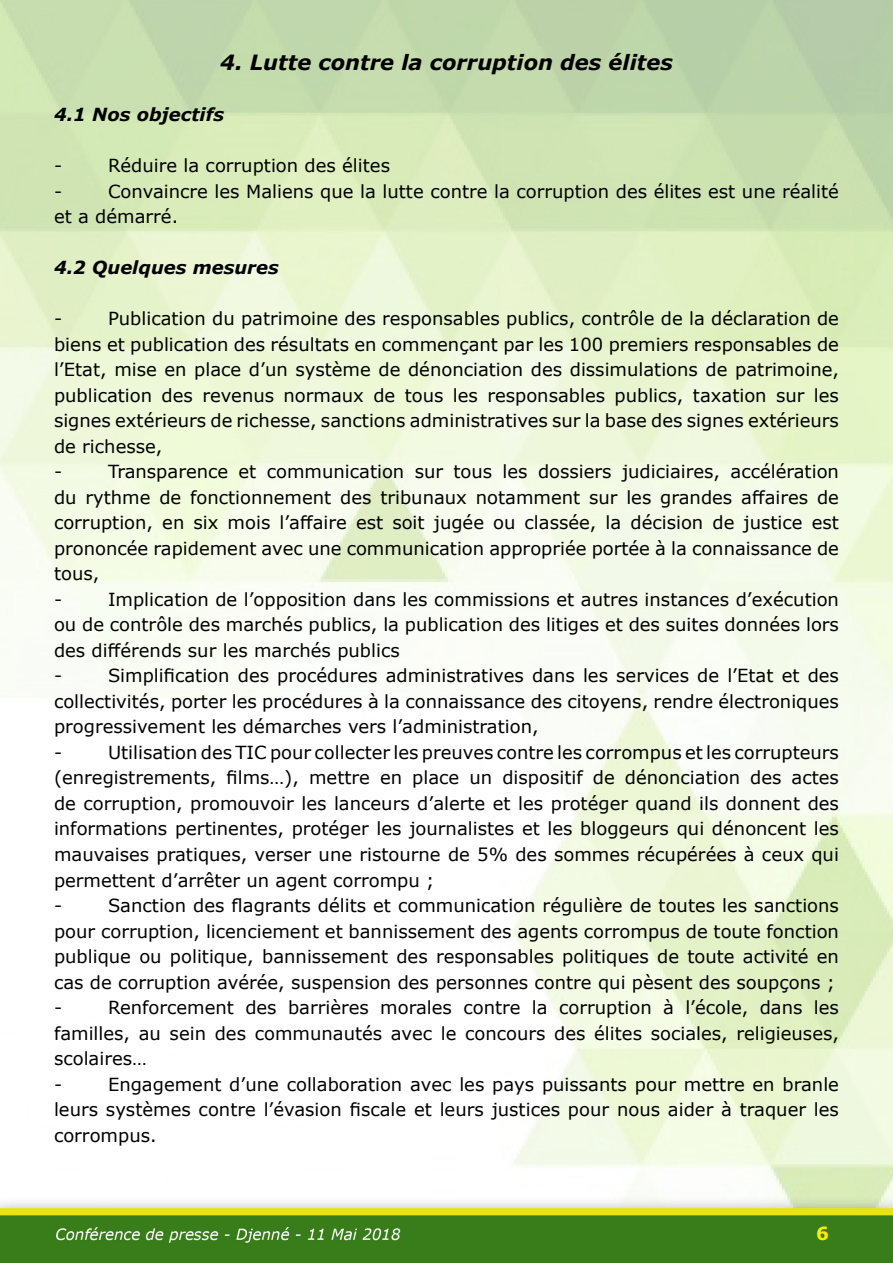
<style>
.page{position:relative;width:893px;height:1263px;background:#fff}
.page>*{position:absolute;margin:0;border:0;box-sizing:border-box;transform-origin:0 0}
.t1{font:italic 700 21px "Verdana";color:#000}
.t2{font:18px/25.5px "Verdana";color:#000}
.t3{font:italic 700 18px "Verdana";color:#000}
.t4{font:700 18px "Verdana";color:#ffed00}
</style>
<div class="page">
<img style="left:0;top:0;width:893px;height:1263px">
<p class="t1" style="left:220px;top:48px;width:454px">4. Lutte contre la corruption des élites</p>
<p class="t3" style="left:54px;top:102px;width:172px">4.1 Nos objectifs</p>
<p class="t2" style="left:54px;top:153px;width:10px">-</p>
<p class="t2" style="left:108px;top:153px;width:284px">Réduire la corruption des élites</p>
<p class="t2" style="left:54px;top:178px;width:10px">-</p>
<p class="t2" style="left:54px;top:178px;width:786px;text-indent:54px">Convaincre les Maliens que la lutte contre la corruption des élites est une réalité et a démarré.</p>
<p class="t3" style="left:54px;top:255px;width:226px">4.2 Quelques mesures</p>
<p class="t2" style="left:54px;top:306px;width:786px;text-indent:54px">Publication du patrimoine des responsables publics, contrôle de la déclaration de biens et publication des résultats en commençant par les 100 premiers responsables de l’Etat, mise en place d’un système de dénonciation des dissimulations de patrimoine, publication des revenus normaux de tous les responsables publics, taxation sur les signes extérieurs de richesse, sanctions administratives sur la base des signes extérieurs de richesse,<br>-</p>
<p class="t2" style="left:54px;top:306px;width:10px">-</p>
<p class="t2" style="left:54px;top:459px;width:786px;text-indent:54px">Transparence et communication sur tous les dossiers judiciaires, accélération du rythme de fonctionnement des tribunaux notamment sur les grandes affaires de corruption, en six mois l’affaire est soit jugée ou classée, la décision de justice est prononcée rapidement avec une communication appropriée portée à la connaissance de tous,<br>-</p>
<p class="t2" style="left:54px;top:586px;width:786px;text-indent:54px">Implication de l’opposition dans les commissions et autres instances d’exécution ou de contrôle des marchés publics, la publication des litiges et des suites données lors des différends sur les marchés publics<br>-</p>
<p class="t2" style="left:54px;top:663px;width:786px;text-indent:54px">Simplification des procédures administratives dans les services de l’Etat et des collectivités, porter les procédures à la connaissance des citoyens, rendre électroniques progressivement les démarches vers l’administration,<br>-</p>
<p class="t2" style="left:54px;top:739px;width:786px;text-indent:54px">Utilisation des TIC pour collecter les preuves contre les corrompus et les corrupteurs (enregistrements, films…), mettre en place un dispositif de dénonciation des actes de corruption, promouvoir les lanceurs d’alerte et les protéger quand ils donnent des informations pertinentes, protéger les journalistes et les bloggeurs qui dénoncent les mauvaises pratiques, verser une ristourne de 5% des sommes récupérées à ceux qui permettent d’arrêter un agent corrompu ;<br>-</p>
<p class="t2" style="left:54px;top:892px;width:786px;text-indent:54px">Sanction des flagrants délits et communication régulière de toutes les sanctions pour corruption, licenciement et bannissement des agents corrompus de toute fonction publique ou politique, bannissement des responsables politiques de toute activité en cas de corruption avérée, suspension des personnes contre qui pèsent des soupçons ; -</p>
<p class="t2" style="left:54px;top:994px;width:786px;text-indent:54px">Renforcement des barrières morales contre la corruption à l’école, dans les familles, au sein des communautés avec le concours des élites sociales, religieuses, scolaires…<br>-</p>
<p class="t2" style="left:54px;top:1071px;width:786px;text-align:justify;text-indent:54px">Engagement d’une collaboration avec les pays puissants pour mettre en branle leurs systèmes contre l’évasion fiscale et leurs justices pour nous aider à traquer les corrompus.</p>
<p class="t4" style="left:816px;top:1221px;width:14px">6</p>
</div>
